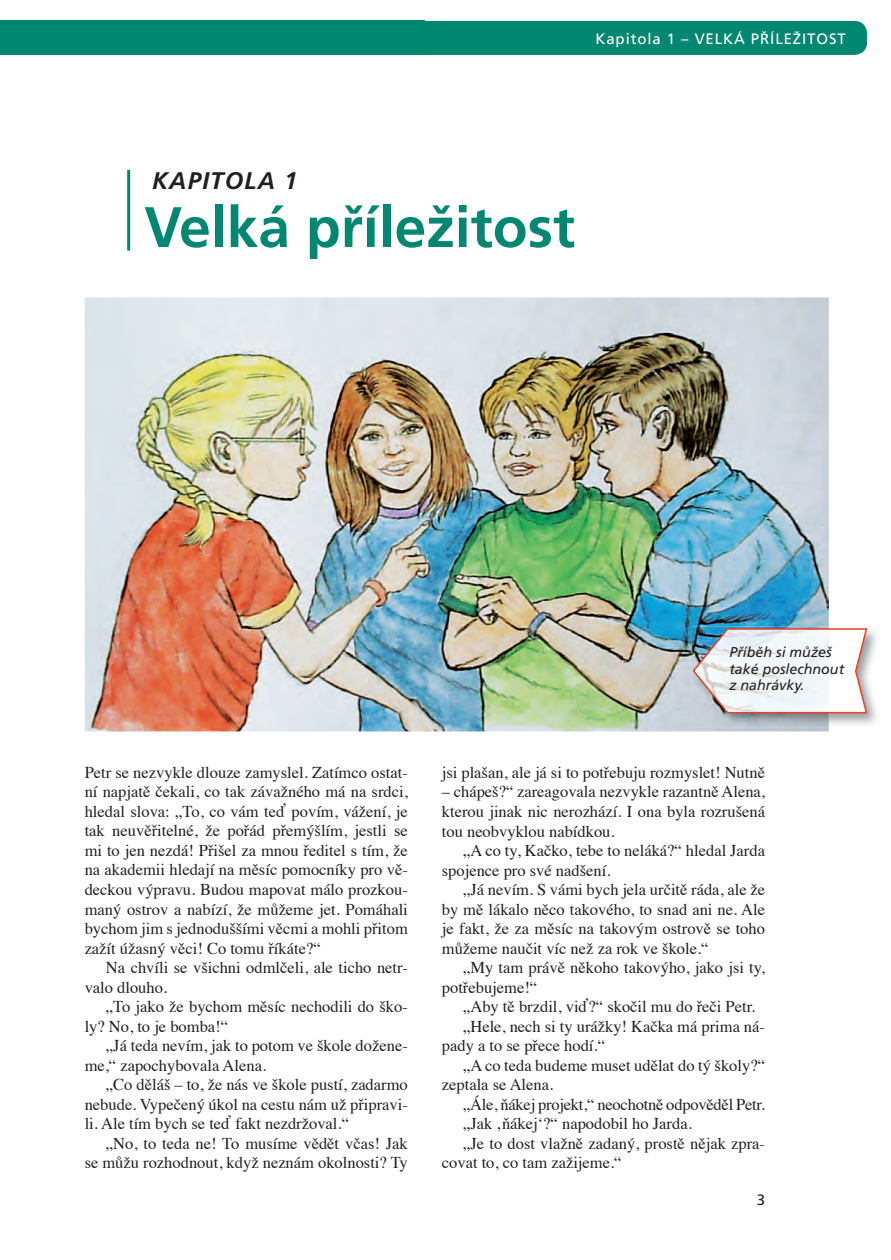
<style>
.page{position:relative;width:891px;height:1260px;background:#fff}
.page>*{position:absolute;margin:0;border:0;box-sizing:border-box;transform-origin:0 0}
.t1{font:700 57px "Frutiger CE";color:#008772}
.t2{font:italic 700 24px "Frutiger CE";letter-spacing:.05em;color:#231f20}
.t3{font:16.5px "Times";color:#231f20}
.t4{font:15px "Frutiger CE";letter-spacing:.06em;color:#fff}
.t5{font:15px "Frutiger CE";color:#231f20}
.t6{font:italic 14.25px/16.5px "Frutiger CE";color:#231f20}
</style>
<div class="page">
<div style="left:0;top:21px;width:867px;height:34px;background:#008772;border-radius:13px"></div>
<div style="left:0;top:21px;width:425px;height:34px;background:#008772"></div>
<img style="left:85px;top:297px;width:744px;height:434px">
<hr style="left:127px;top:170px;width:3px;height:80px;background:#008772">
<img style="left:692px;top:630px;width:185px;height:97px">
<svg style="left:692px;top:626px;width:176px;height:88px"></svg>
<p class="t4" style="left:595px;top:30px;width:252px">Kapitola 1 – VELKÁ PŘÍLEŽITOST</p>
<p class="t2" style="left:152px;top:166px;width:147px">KAPITOLA 1</p>
<p class="t1" style="left:144px;top:195px;width:432px">Velká příležitost</p>
<p class="t6" style="left:729px;top:644px;width:116px">Příběh si můžeš také poslechnout z nahrávky.</p>
<p class="t3" style="left:85px;top:756px;width:325px">Petr se nezvykle dlouze zamyslel. Zatímco ostat-</p>
<p class="t3" style="left:85px;top:776px;width:325px">ní napjatě čekali, co tak závažného má na srdci,</p>
<p class="t3" style="left:85px;top:795px;width:325px">hledal slova: „To, co vám teď povím, vážení, je</p>
<p class="t3" style="left:85px;top:815px;width:325px">tak neuvěřitelné, že pořád přemýšlím, jestli se</p>
<p class="t3" style="left:85px;top:834px;width:325px">mi to jen nezdá! Přišel za mnou ředitel s tím, že</p>
<p class="t3" style="left:85px;top:854px;width:325px">na akademii hledají na měsíc pomocníky pro vě-</p>
<p class="t3" style="left:85px;top:873px;width:325px">deckou výpravu. Budou mapovat málo prozkou-</p>
<p class="t3" style="left:85px;top:893px;width:325px">maný ostrov a nabízí, že můžeme jet. Pomáhali</p>
<p class="t3" style="left:85px;top:912px;width:325px">bychom jim s jednoduššími věcmi a mohli přitom</p>
<p class="t3" style="left:85px;top:932px;width:237px">zažít úžasný věci! Co tomu říkáte?“</p>
<p class="t3" style="left:106px;top:951px;width:303px">Na chvíli se všichni odmlčeli, ale ticho netr-</p>
<p class="t3" style="left:85px;top:971px;width:84px">valo dlouho.</p>
<p class="t3" style="left:106px;top:990px;width:303px">„To jako že bychom měsíc nechodili do ško-</p>
<p class="t3" style="left:85px;top:1010px;width:145px">ly? No, to je bomba!“</p>
<p class="t3" style="left:106px;top:1029px;width:303px">„Já teda nevím, jak to potom ve škole dožene-</p>
<p class="t3" style="left:85px;top:1049px;width:183px">me,“ zapochybovala Alena.</p>
<p class="t3" style="left:106px;top:1068px;width:303px">„Co děláš – to, že nás ve škole pustí, zadarmo</p>
<p class="t3" style="left:85px;top:1088px;width:325px">nebude. Vypečený úkol na cestu nám už připravi-</p>
<p class="t3" style="left:85px;top:1107px;width:266px">li. Ale tím bych se teď fakt nezdržoval.“</p>
<p class="t3" style="left:106px;top:1127px;width:303px">„No, to teda ne! To musíme vědět včas! Jak</p>
<p class="t3" style="left:85px;top:1146px;width:325px">se můžu rozhodnout, když neznám okolnosti? Ty</p>
<p class="t3" style="left:442px;top:756px;width:325px">jsi plašan, ale já si to potřebuju rozmyslet! Nutně</p>
<p class="t3" style="left:442px;top:776px;width:325px">– chápeš?“ zareagovala nezvykle razantně Alena,</p>
<p class="t3" style="left:442px;top:795px;width:325px">kterou jinak nic nerozhází. I ona byla rozrušená</p>
<p class="t3" style="left:442px;top:815px;width:174px">tou neobvyklou nabídkou.</p>
<p class="t3" style="left:463px;top:834px;width:303px">„A co ty, Kačko, tebe to neláká?“ hledal Jarda</p>
<p class="t3" style="left:442px;top:854px;width:170px">spojence pro své nadšení.</p>
<p class="t3" style="left:463px;top:873px;width:303px">„Já nevím. S vámi bych jela určitě ráda, ale že</p>
<p class="t3" style="left:442px;top:893px;width:325px">by mě lákalo něco takového, to snad ani ne. Ale</p>
<p class="t3" style="left:442px;top:912px;width:325px">je fakt, že za měsíc na takovým ostrově se toho</p>
<p class="t3" style="left:442px;top:932px;width:268px">můžeme naučit víc než za rok ve škole.“</p>
<p class="t3" style="left:463px;top:951px;width:303px">„My tam právě někoho takovýho, jako jsi ty,</p>
<p class="t3" style="left:442px;top:971px;width:97px">potřebujeme!“</p>
<p class="t3" style="left:463px;top:990px;width:294px">„Aby tě brzdil, viď?“ skočil mu do řeči Petr.</p>
<p class="t3" style="left:463px;top:1010px;width:303px">„Hele, nech si ty urážky! Kačka má prima ná-</p>
<p class="t3" style="left:442px;top:1029px;width:165px">pady a to se přece hodí.“</p>
<p class="t3" style="left:463px;top:1049px;width:303px">„A co teda budeme muset udělat do tý školy?“</p>
<p class="t3" style="left:442px;top:1068px;width:113px">zeptala se Alena.</p>
<p class="t3" style="left:463px;top:1088px;width:303px">„Ále, ňákej projekt,“ neochotně odpověděl Petr.</p>
<p class="t3" style="left:463px;top:1107px;width:230px">„Jak ‚ňákejʻ?“ napodobil ho Jarda.</p>
<p class="t3" style="left:463px;top:1127px;width:303px">„Je to dost vlažně zadaný, prostě nějak zpra-</p>
<p class="t3" style="left:442px;top:1147px;width:181px">covat to, co tam zažijeme.“</p>
<p class="t5" style="left:757px;top:1190px;width:10px">3</p>
</div>
